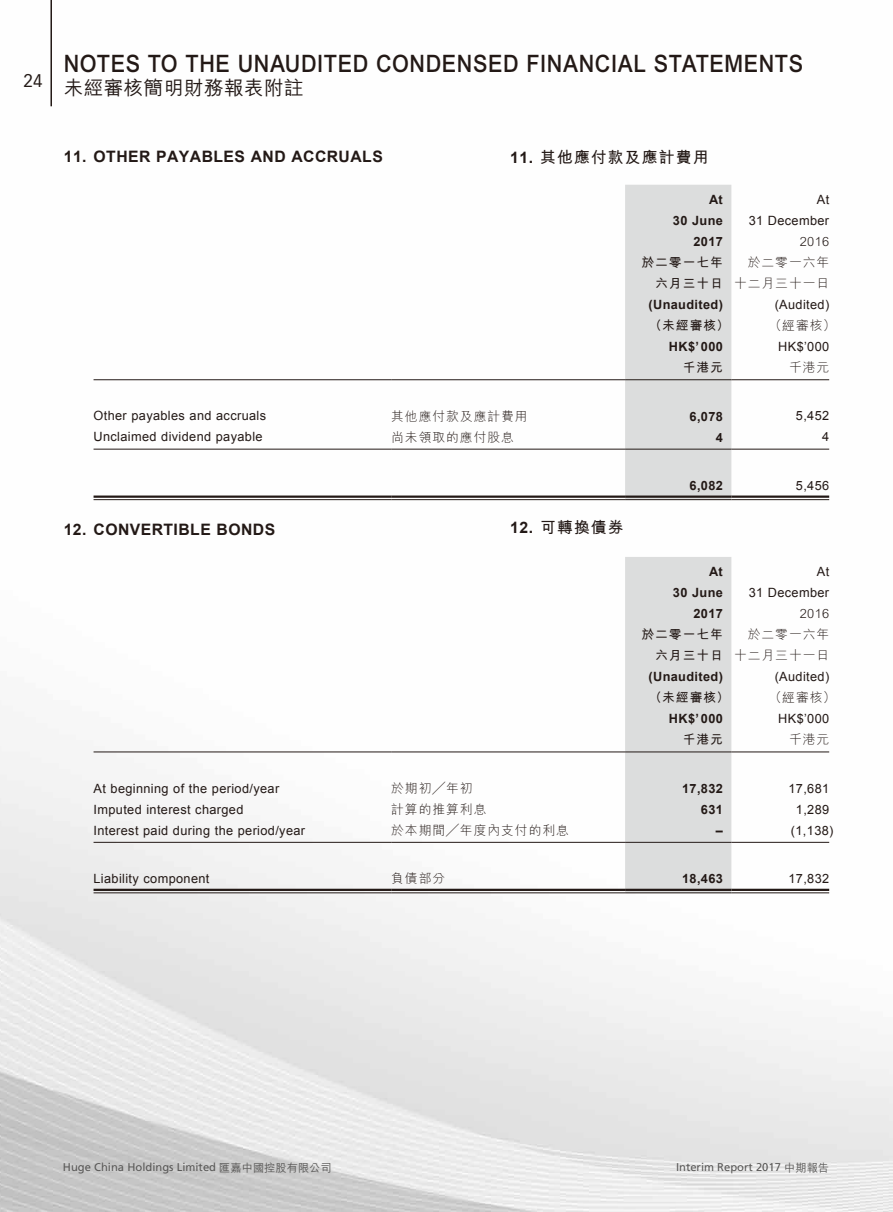
<style>
.page{position:relative;width:893px;height:1212px;background:#fff}
.page>*{position:absolute;margin:0;border:0;box-sizing:border-box;transform-origin:0 0}
.t1{font:500 24px "Arial MT Std";letter-spacing:.03em;color:#231916;scale:.9 1}
.t2{font:500 19.5px "M Hei HK";letter-spacing:.03em;color:#231916}
.t3{font:18px "Vectora LT Std";color:#231916;scale:.95 1}
.t4{font:700 15.75px "Arial";letter-spacing:.03em;color:#231916}
.t5{font:700 15.75px "M Hei HK";letter-spacing:.08em;color:#231916}
.t6{font:12.75px/21px "Arial";letter-spacing:.03em;color:#231916;text-align:right}
.t7{font:300 12.75px/21px "M Hei HK";letter-spacing:.08em;color:#231916;text-align:right}
.t8{font:700 12.75px/21px "Arial";letter-spacing:.03em;color:#231916;text-align:right}
.t9{font:700 12.75px/21px "M Hei HK";letter-spacing:.08em;color:#231916;text-align:right}
.t10{font:11.25px "Frutiger LT Std";color:#595857}
.s1{font-family:"Arial"}
.s2{font-family:"M Hei HK";font-weight:500}
</style>
<div class="page">
<hr style="left:50px;top:0;width:2px;height:106px;background:#231916">
<div style="left:625px;top:185px;width:106px;height:314px;background:#dcdddd"></div>
<hr style="left:94px;top:379px;width:297px;height:1px;background:#231916">
<hr style="left:391px;top:379px;width:234px;height:1px;background:#231916">
<hr style="left:625px;top:379px;width:106px;height:1px;background:#231916">
<hr style="left:731px;top:379px;width:98px;height:1px;background:#231916">
<hr style="left:94px;top:449px;width:297px;height:1px;background:#231916">
<hr style="left:391px;top:449px;width:234px;height:1px;background:#231916">
<hr style="left:625px;top:449px;width:106px;height:1px;background:#231916">
<hr style="left:731px;top:449px;width:98px;height:1px;background:#231916">
<hr style="left:94px;top:495px;width:297px;height:3px;background:#231916">
<hr style="left:94px;top:499px;width:297px;height:1px;background:#231916">
<hr style="left:391px;top:495px;width:234px;height:3px;background:#231916">
<hr style="left:391px;top:499px;width:234px;height:1px;background:#231916">
<hr style="left:625px;top:495px;width:106px;height:3px;background:#231916">
<hr style="left:625px;top:499px;width:106px;height:1px;background:#231916">
<hr style="left:731px;top:495px;width:98px;height:3px;background:#231916">
<hr style="left:731px;top:499px;width:98px;height:1px;background:#231916">
<div style="left:625px;top:557px;width:106px;height:335px;background:#dcdddd"></div>
<hr style="left:94px;top:751px;width:297px;height:1px;background:#231916">
<hr style="left:391px;top:751px;width:234px;height:1px;background:#231916">
<hr style="left:625px;top:751px;width:106px;height:1px;background:#231916">
<hr style="left:731px;top:751px;width:98px;height:1px;background:#231916">
<hr style="left:94px;top:842px;width:297px;height:1px;background:#231916">
<hr style="left:391px;top:842px;width:234px;height:1px;background:#231916">
<hr style="left:625px;top:842px;width:106px;height:1px;background:#231916">
<hr style="left:731px;top:842px;width:98px;height:1px;background:#231916">
<hr style="left:94px;top:889px;width:297px;height:2px;background:#231916">
<hr style="left:94px;top:892px;width:297px;height:1px;background:#231916">
<hr style="left:391px;top:889px;width:234px;height:2px;background:#231916">
<hr style="left:391px;top:892px;width:234px;height:1px;background:#231916">
<hr style="left:625px;top:889px;width:106px;height:2px;background:#231916">
<hr style="left:625px;top:892px;width:106px;height:1px;background:#231916">
<hr style="left:731px;top:889px;width:98px;height:2px;background:#231916">
<hr style="left:731px;top:892px;width:98px;height:1px;background:#231916">
<h3 class="t3" style="left:24px;top:70px;width:22px">24</h3>
<h1 class="t1" style="left:64px;top:49px;width:823px">NOTES TO THE UNAUDITED CONDENSED FINANCIAL STATEMENTS</h1>
<h2 class="t2" style="left:64px;top:74px;width:242px">未經審核簡明財務報表附註</h2>
<p class="t4" style="left:64px;top:146px;width:321px">11. OTHER PAYABLES AND ACCRUALS</p>
<p class="t5" style="left:510px;top:146px;width:200px"><span class="s1">11.</span> 其他應付款及應計費用</p>
<p class="t8" style="left:673px;top:190px;width:51px">At<br>30 June</p>
<p class="t6" style="left:749px;top:189px;width:82px">At<br>31 December</p>
<p class="t8" style="left:693px;top:232px;width:31px">2017</p>
<p class="t7" style="left:800px;top:230px;width:31px">2016</p>
<p class="t9" style="left:641px;top:251px;width:83px">於二零一七年六月三十日</p>
<p class="t7" style="left:734px;top:251px;width:97px">於二零一六年十二月三十一日</p>
<p class="t8" style="left:648px;top:295px;width:76px">(Unaudited)</p>
<p class="t6" style="left:775px;top:294px;width:56px">(Audited)</p>
<p class="t9" style="left:649px;top:314px;width:82px">（未經審核）</p>
<p class="t7" style="left:769px;top:314px;width:68px">（經審核）</p>
<p class="t8" style="left:669px;top:337px;width:56px">HK$’ 000</p>
<p class="t6" style="left:778px;top:336px;width:53px">HK$’000</p>
<p class="t9" style="left:683px;top:356px;width:42px">千港元</p>
<p class="t7" style="left:789px;top:356px;width:42px">千港元</p>
<p class="t6" style="left:94px;top:405px;width:174px">Other payables and accruals</p>
<p class="t7" style="left:391px;top:405px;width:138px">其他應付款及應計費用</p>
<p class="t8" style="left:690px;top:406px;width:35px">6,078</p>
<p class="t6" style="left:796px;top:405px;width:35px">5,452</p>
<p class="t6" style="left:94px;top:426px;width:171px">Unclaimed dividend payable</p>
<p class="t7" style="left:391px;top:426px;width:124px">尚未領取的應付股息</p>
<p class="t8" style="left:716px;top:427px;width:9px">4</p>
<p class="t6" style="left:822px;top:426px;width:9px">4</p>
<p class="t8" style="left:690px;top:475px;width:35px">6,082</p>
<p class="t6" style="left:796px;top:475px;width:35px">5,456</p>
<p class="t4" style="left:64px;top:519px;width:213px">12. CONVERTIBLE BONDS</p>
<p class="t8" style="left:673px;top:562px;width:51px">At<br>30 June</p>
<p class="t6" style="left:749px;top:561px;width:82px">At<br>31 December</p>
<p class="t8" style="left:693px;top:604px;width:31px">2017</p>
<p class="t7" style="left:800px;top:603px;width:31px">2016</p>
<p class="t9" style="left:641px;top:623px;width:83px">於二零一七年六月三十日</p>
<p class="t7" style="left:734px;top:624px;width:97px">於二零一六年十二月三十一日</p>
<p class="t8" style="left:648px;top:667px;width:76px">(Unaudited)</p>
<p class="t6" style="left:775px;top:666px;width:56px">(Audited)</p>
<p class="t9" style="left:649px;top:686px;width:82px">（未經審核）</p>
<p class="t7" style="left:769px;top:687px;width:68px">（經審核）</p>
<p class="t8" style="left:669px;top:709px;width:56px">HK$’ 000</p>
<p class="t6" style="left:778px;top:708px;width:53px">HK$’000</p>
<p class="t9" style="left:683px;top:728px;width:42px">千港元</p>
<p class="t7" style="left:789px;top:729px;width:42px">千港元</p>
<p class="t6" style="left:94px;top:778px;width:187px">At beginning of the period/year</p>
<p class="t7" style="left:391px;top:777px;width:83px">於期初╱年初</p>
<p class="t8" style="left:682px;top:778px;width:42px">17,832</p>
<p class="t6" style="left:788px;top:778px;width:42px">17,681</p>
<p class="t6" style="left:94px;top:799px;width:151px">Imputed interest charged</p>
<p class="t7" style="left:391px;top:798px;width:97px">計算的推算利息</p>
<p class="t8" style="left:701px;top:799px;width:23px">631</p>
<p class="t6" style="left:796px;top:799px;width:35px">1,289</p>
<p class="t6" style="left:94px;top:820px;width:213px">Interest paid during the period/year</p>
<p class="t7" style="left:391px;top:819px;width:179px">於本期間╱年度內支付的利息</p>
<p class="t8" style="left:716px;top:820px;width:9px">–</p>
<p class="t6" style="left:791px;top:820px;width:44px">(1,138)</p>
<p class="t6" style="left:94px;top:868px;width:117px">Liability component</p>
<p class="t7" style="left:391px;top:867px;width:55px">負債部分</p>
<p class="t8" style="left:682px;top:868px;width:42px">18,463</p>
<p class="t6" style="left:788px;top:868px;width:42px">17,832</p>
<p class="t5" style="left:510px;top:516px;width:115px"><span class="s1">12.</span> 可轉換債券</p>
<p class="t10" style="left:63px;top:1160px;width:270px">Huge China Holdings Limited <span class="s2">匯嘉中國控股有限公司</span></p>
<p class="t10" style="left:676px;top:1161px;width:155px">Interim Report 2017 <span class="s2">中期報告</span></p>
</div>
